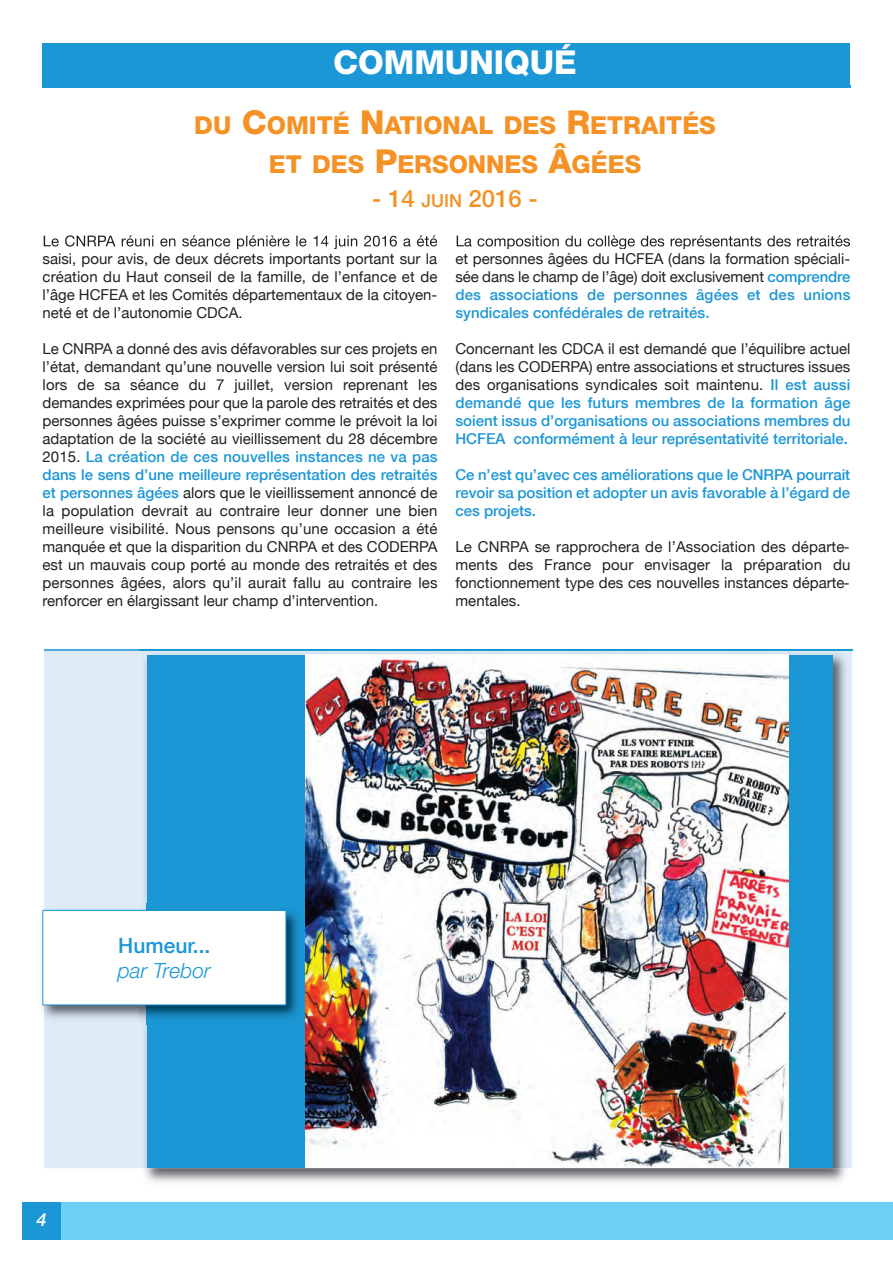
<style>
.page{position:relative;width:893px;height:1263px;background:#fff}
.page>*{position:absolute;margin:0;border:0;box-sizing:border-box;transform-origin:0 0}
.t1{font:800 33px "Helvetica Neue";color:#fff}
.t2{font:800 24.75px/39.6px "Helvetica Neue";color:#f49225;text-align:center}
.t3{font:500 24px "Helvetica Neue";color:#f49225}
.t4{font:500 21px "Helvetica Neue";color:#1c97d5}
.t5{font:italic 300 21px "Helvetica Neue";color:#1c97d5}
.t6{font:italic 500 18px "Helvetica Neue";color:#fff}
.t7{font:15px/18px "Helvetica Neue";color:#231f20;text-align:justify}
.t8{font:500 15px/18px "Helvetica Neue";color:#1c97d5;text-align:justify}
.s1{font-size:33px}
.s2{font-size:18px}
.s3{font-weight:500;color:#1c97d5}
.s4{font-weight:400;color:#231f20}
</style>
<div class="page">
<div style="left:43px;top:1202px;width:850px;height:38px;background:#6bcff6"></div>
<div style="left:22px;top:1202px;width:39px;height:38px;background:#1c97d5"></div>
<div style="left:44px;top:651px;width:96px;height:517px;background:#deebf7"></div>
<hr style="left:44px;top:649px;width:808px;height:2px;background:#1c97d5">
<img style="left:142px;top:1168px;width:706px;height:15px">
<img style="left:140px;top:651px;width:712px;height:517px">
<div style="left:147px;top:655px;width:685px;height:513px;background:#1c97d5"></div>
<img style="left:305px;top:655px;width:483px;height:513px">
<img style="left:42px;top:903px;width:264px;height:122px">
<div style="left:43px;top:911px;width:243px;height:93px;background:#fff"></div>
<div style="left:43px;top:910px;width:243px;height:95px;border:1px solid #1c97d5"></div>
<div style="left:43px;top:43px;width:807px;height:44px;background:#1c97d5"></div>
<img style="left:42px;top:85px;width:809px;height:164px">
<img style="left:43px;top:85px;width:807px;height:2px">
<img style="left:44px;top:235px;width:89px;height:12px">
<img style="left:457px;top:236px;width:48px;height:10px">
<h1 class="t1" style="left:333px;top:50px;width:245px">COMMUNIQUÉ</h1>
<h2 class="t2" style="left:194px;top:107px;width:523px">DU <span class="s1">C</span>OMITÉ <span class="s1">N</span>ATIONAL DES <span class="s1">R</span>ETRAITÉS<br>ET DES <span class="s1">P</span>ERSONNES <span class="s1">Â</span>GÉES</h2>
<h3 class="t3" style="left:372px;top:189px;width:167px">- 14 <span class="s2">JUIN</span> 2016 -</h3>
<p class="t7" style="left:43px;top:250px;width:396px">saisi, pour avis, de deux décrets importants portant sur la création du Haut conseil de la famille, de l’enfance et de l’âge HCFEA et les Comités départementaux de la citoyen&shy;neté et de l’autonomie CDCA.</p>
<p class="t7" style="left:43px;top:340px;width:397px">Le CNRPA a donné des avis défavorables sur ces projets en l’état, demandant qu’une nouvelle version lui soit présenté lors de sa séance du 7 juillet, version reprenant les demandes exprimées pour que la parole des retraités et des personnes âgées puisse s’exprimer comme le prévoit la loi adaptation de la société au vieillissement du 28 décembre 2015. <span class="s3">La création de ces nouvelles instances ne va pas dans le sens d’une meilleure représentation des retraités et personnes âgées</span> alors que le vieillissement annoncé de la population devrait au contraire leur donner une bien meilleure visibilité. Nous pensons qu’une occasion a été manquée et que la disparition du CNRPA et des CODERPA est un mauvais coup porté au monde des retraités et des personnes âgées, alors qu’il aurait fallu au contraire les renforcer en élargissant leur champ d’intervention.</p>
<p class="t7" style="left:455px;top:250px;width:396px">et personnes âgées du HCFEA (dans la formation spéciali&shy;sée dans le champ de l’âge) doit exclusivement <span class="s3">comprendre des associations de personnes âgées et des unions syndicales confédérales de retraités.</span></p>
<p class="t8" style="left:455px;top:340px;width:396px"><span class="s4">Concernant les CDCA il est demandé que l’équilibre actuel (dans les CODERPA) entre associations et structures issues des organisations syndicales soit maintenu.</span> Il est aussi demandé que les futurs membres de la formation âge soient issus d’organisations ou associations membres du HCFEA conformément à leur représentativité territoriale.</p>
<p class="t8" style="left:455px;top:466px;width:396px">Ce n’est qu’avec ces améliorations que le CNRPA pourrait revoir sa position et adopter un avis favorable à l’égard de ces projets.</p>
<p class="t7" style="left:455px;top:538px;width:396px">Le CNRPA se rapprochera de l’Association des départe&shy;ments des France pour envisager la préparation du fonctionnement type des ces nouvelles instances départe&shy;mentales.</p>
<h3 class="t4" style="left:118px;top:933px;width:94px">Humeur...</h3>
<h3 class="t5" style="left:118px;top:963px;width:94px">par Trebor</h3>
<p class="t6" style="left:36px;top:1213px;width:12px">4</p>
</div>
